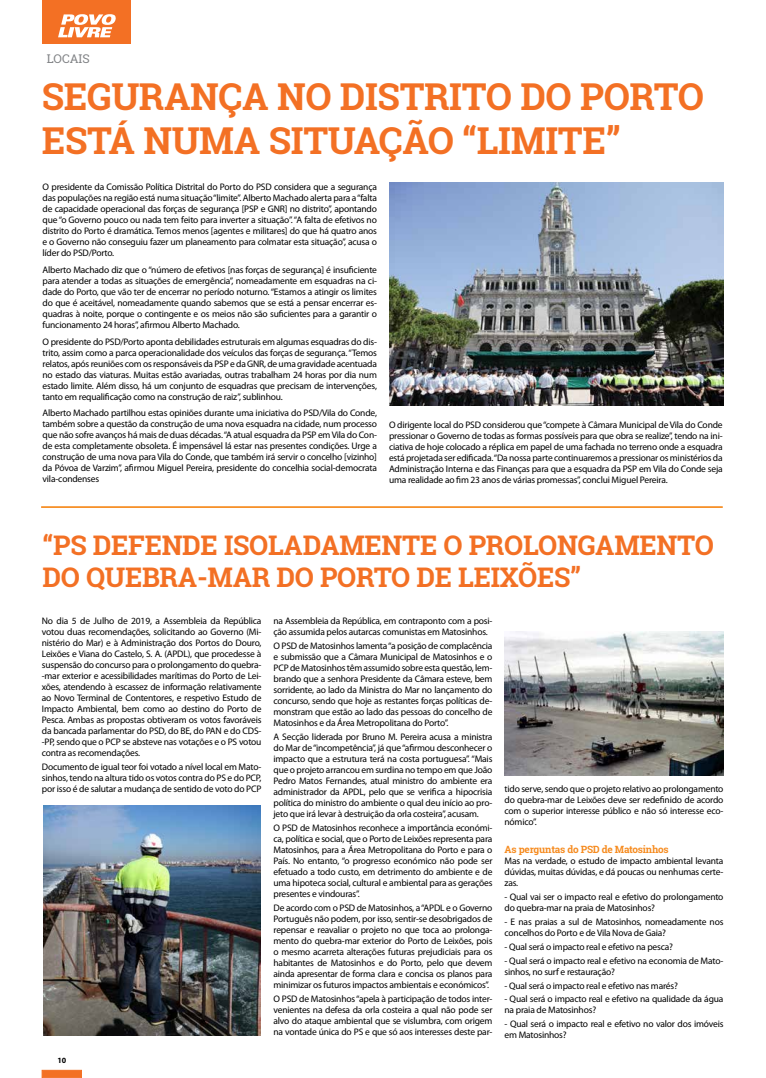
<style>
.page{position:relative;width:766px;height:1078px;background:#fff}
.page>*{position:absolute;margin:0;border:0;box-sizing:border-box;transform-origin:0 0}
.t1{font:700 37px/44.4px "Roboto Slab";letter-spacing:-.01em;color:#f37024}
.t2{font:700 27px/32.4px "Roboto Slab";letter-spacing:-.01em;color:#f37024}
.t3{font:12px "Roboto Slab";color:#808285}
.t4{font:700 10px "Roboto Slab";letter-spacing:-.02em;color:#f68b1f}
.t5{font:9.5px/11px "Myriad Pro";letter-spacing:-.02em;color:#000;text-align:justify}
.t6{font:700 8px "Myriad Pro";color:#000}
</style>
<div class="page">
<div style="left:42px;top:1069px;width:40px;height:8px;background:#f37024;border:1px solid #f37024"></div>
<div style="left:43px;top:0;width:88px;height:44px;background:#f37024"></div>
<svg style="left:58px;top:14px;width:58px;height:23px"></svg>
<img style="left:389px;top:183px;width:334px;height:223px">
<hr style="left:41px;top:506px;width:681px;height:1px;background:#f68b1f">
<hr style="left:41px;top:507px;width:681px;height:1px;background:#f68b1f">
<img style="left:43px;top:805px;width:217px;height:230px">
<img style="left:504px;top:631px;width:219px;height:144px">
<p class="t3" style="left:47px;top:51px;width:44px">LOCAIS</p>
<h1 class="t1" style="left:42px;top:74px;width:663px">SEGURANÇA NO DISTRITO DO PORTO<br>ESTÁ NUMA SITUAÇÃO “LIMITE”</h1>
<p class="t5" style="left:43px;top:181px;width:336px">O presidente da Comissão Política Distrital do Porto do PSD considera que a segurança das populações na região está numa situação “limite”. Alberto Machado alerta para a “falta de capacidade operacional das forças de segurança [PSP e GNR] no distrito”, apontando que “o Governo pouco ou nada tem feito para inverter a situação”. “A falta de efetivos no distrito do Porto é dramática. Temos menos [agentes e militares] do que há quatro anos e o Governo não conseguiu fazer um planeamento para colmatar esta situação”, acusa o líder do PSD/Porto.</p>
<p class="t5" style="left:43px;top:264px;width:336px">Alberto Machado diz que o “número de efetivos [nas forças de segurança] é insuficiente para atender a todas as situações de emergência”, nomeadamente em esquadras na ci&shy;dade do Porto, que vão ter de encerrar no período noturno. “Estamos a atingir os limites do que é aceitável, nomeadamente quando sabemos que se está a pensar encerrar es&shy;quadras à noite, porque o contingente e os meios não são suficientes para a garantir o funcionamento 24 horas”, afirmou Alberto Machado.</p>
<p class="t5" style="left:43px;top:335px;width:336px">O presidente do PSD/Porto aponta debilidades estruturais em algumas esquadras do dis&shy;trito, assim como a parca operacionalidade dos veículos das forças de segurança. “Temos relatos, após reuniões com os responsáveis da PSP e da GNR, de uma gravidade acentuada no estado das viaturas. Muitas estão avariadas, outras trabalham 24 horas por dia num estado limite. Além disso, há um conjunto de esquadras que precisam de intervenções, tanto em requalificação como na construção de raiz”, sublinhou.</p>
<p class="t5" style="left:43px;top:407px;width:336px">Alberto Machado partilhou estas opiniões durante uma iniciativa do PSD/Vila do Conde, também sobre a questão da construção de uma nova esquadra na cidade, num processo que não sofre avanços há mais de duas décadas. “A atual esquadra da PSP em Vila do Con&shy;de esta completamente obsoleta. É impensável lá estar nas presentes condições. Urge a construção de uma nova para Vila do Conde, que também irá servir o concelho [vizinho] da Póvoa de Varzim”, afirmou Miguel Pereira, presidente do concelhia social-democrata vila-condenses</p>
<p class="t5" style="left:389px;top:419px;width:335px">O dirigente local do PSD considerou que “compete à Câmara Municipal de Vila do Conde pressionar o Governo de todas as formas possíveis para que obra se realize”, tendo na ini&shy;ciativa de hoje colocado a réplica em papel de uma fachada no terreno onde a esquadra está projetada ser edificada. “Da nossa parte continuaremos a pressionar os ministérios da Administração Interna e das Finanças para que a esquadra da PSP em Vila do Conde seja uma realidade ao fim 23 anos de várias promessas”, conclui Miguel Pereira.</p>
<h2 class="t2" style="left:43px;top:528px;width:672px">“PS DEFENDE ISOLADAMENTE O PROLONGAMENTO<br>DO QUEBRA-MAR DO PORTO DE LEIXÕES”</h2>
<p class="t5" style="left:273px;top:615px;width:220px">na Assembleia da República, em contraponto com a posi&shy;ção assumida pelos autarcas comunistas em Matosinhos.</p>
<p class="t5" style="left:273px;top:640px;width:220px">O PSD de Matosinhos lamenta “a posição de complacência e submissão que a Câmara Municipal de Matosinhos e o PCP de Matosinhos têm assumido sobre esta questão, lem&shy;brando que a senhora Presidente da Câmara esteve, bem sorridente, ao lado da Ministra do Mar no lançamento do concurso, sendo que hoje as restantes forças políticas de&shy;monstram que estão ao lado das pessoas do concelho de Matosinhos e da Área Metropolitana do Porto”.</p>
<p class="t5" style="left:273px;top:731px;width:220px">A Secção liderada por Bruno M. Pereira acusa a ministra do Mar de “incompetência”, já que “afirmou desconhecer o impacto que a estrutura terá na costa portuguesa”. “Mais que o projeto arrancou em surdina no tempo em que João Pedro Matos Fernandes, atual ministro do ambiente era administrador da APDL, pelo que se verifica a hipocrisia política do ministro do ambiente o qual deu início ao pro&shy;jeto que irá levar à destruição da orla costeira”, acusam.</p>
<p class="t5" style="left:273px;top:821px;width:220px">O PSD de Matosinhos reconhece a importância económi&shy;ca, política e social, que o Porto de Leixões representa para Matosinhos, para a Área Metropolitana do Porto e para o País. No entanto, “o progresso económico não pode ser efetuado a todo custo, em detrimento do ambiente e de uma hipoteca social, cultural e ambiental para as gerações presentes e vindouras”.</p>
<p class="t5" style="left:273px;top:901px;width:220px">De acordo com o PSD de Matosinhos, a “APDL e o Governo Português não podem, por isso, sentir-se desobrigados de repensar e reavaliar o projeto no que toca ao prolonga&shy;mento do quebra-mar exterior do Porto de Leixões, pois o mesmo acarreta alterações futuras prejudiciais para os habitantes de Matosinhos e do Porto, pelo que devem ainda apresentar de forma clara e concisa os planos para minimizar os futuros impactos ambientais e económicos”.</p>
<p class="t5" style="left:273px;top:992px;width:220px">O PSD de Matosinhos “apela à participação de todos inter&shy;venientes na defesa da orla costeira a qual não pode ser alvo do ataque ambiental que se vislumbra, com origem na vontade única do PS e que só aos interesses deste par-</p>
<p class="t5" style="left:42px;top:615px;width:221px">No dia 5 de Julho de 2019, a Assembleia da República votou duas recomendações, solicitando ao Governo (Mi&shy;nistério do Mar) e à Administração dos Portos do Douro, Leixões e Viana do Castelo, S. A. (APDL), que procedesse à suspensão do concurso para o prolongamento do quebra--mar exterior e acessibilidades marítimas do Porto de Lei&shy;xões, atendendo à escassez de informação relativamente ao Novo Terminal de Contentores, e respetivo Estudo de Impacto Ambiental, bem como ao destino do Porto de Pesca. Ambas as propostas obtiveram os votos favoráveis da bancada parlamentar do PSD, do BE, do PAN e do CDS--PP, sendo que o PCP se absteve nas votações e o PS votou contra as recomendações.</p>
<p class="t5" style="left:42px;top:761px;width:221px">Documento de igual teor foi votado a nível local em Mato&shy;sinhos, tendo na altura tido os votos contra do PS e do PCP, por isso é de salutar a mudança de sentido de voto do PCP</p>
<p class="t5" style="left:504px;top:782px;width:220px">tido serve, sendo que o projeto relativo ao prolongamento do quebra-mar de Leixões deve ser redefinido de acordo com o superior interesse público e não só interesse eco&shy;nómico”.</p>
<p class="t4" style="left:504px;top:842px;width:166px">As perguntas do PSD de Matosinhos</p>
<p class="t5" style="left:504px;top:855px;width:220px">Mas na verdade, o estudo de impacto ambiental levanta dúvidas, muitas dúvidas, e dá poucas ou nenhumas certe&shy;zas.</p>
<p class="t5" style="left:504px;top:891px;width:220px">- Qual vai ser o impacto real e efetivo do prolongamento do quebra-mar na praia de Matosinhos?</p>
<p class="t5" style="left:504px;top:915px;width:220px">- E nas praias a sul de Matosinhos, nomeadamente nos concelhos do Porto e de Vila Nova de Gaia?</p>
<p class="t5" style="left:504px;top:940px;width:170px">- Qual será o impacto real e efetivo na pesca?</p>
<p class="t5" style="left:504px;top:954px;width:220px">- Qual será o impacto real e efetivo na economia de Mato&shy;sinhos, no surf e restauração?</p>
<p class="t5" style="left:504px;top:979px;width:175px">- Qual será o impacto real e efetivo nas marés?</p>
<p class="t5" style="left:504px;top:993px;width:220px">- Qual será o impacto real e efetivo na qualidade da água na praia de Matosinhos?</p>
<p class="t5" style="left:504px;top:1018px;width:220px">- Qual será o impacto real e efetivo no valor dos imóveis em Matosinhos?</p>
<p class="t6" style="left:57px;top:1054px;width:10px">10</p>
</div>
